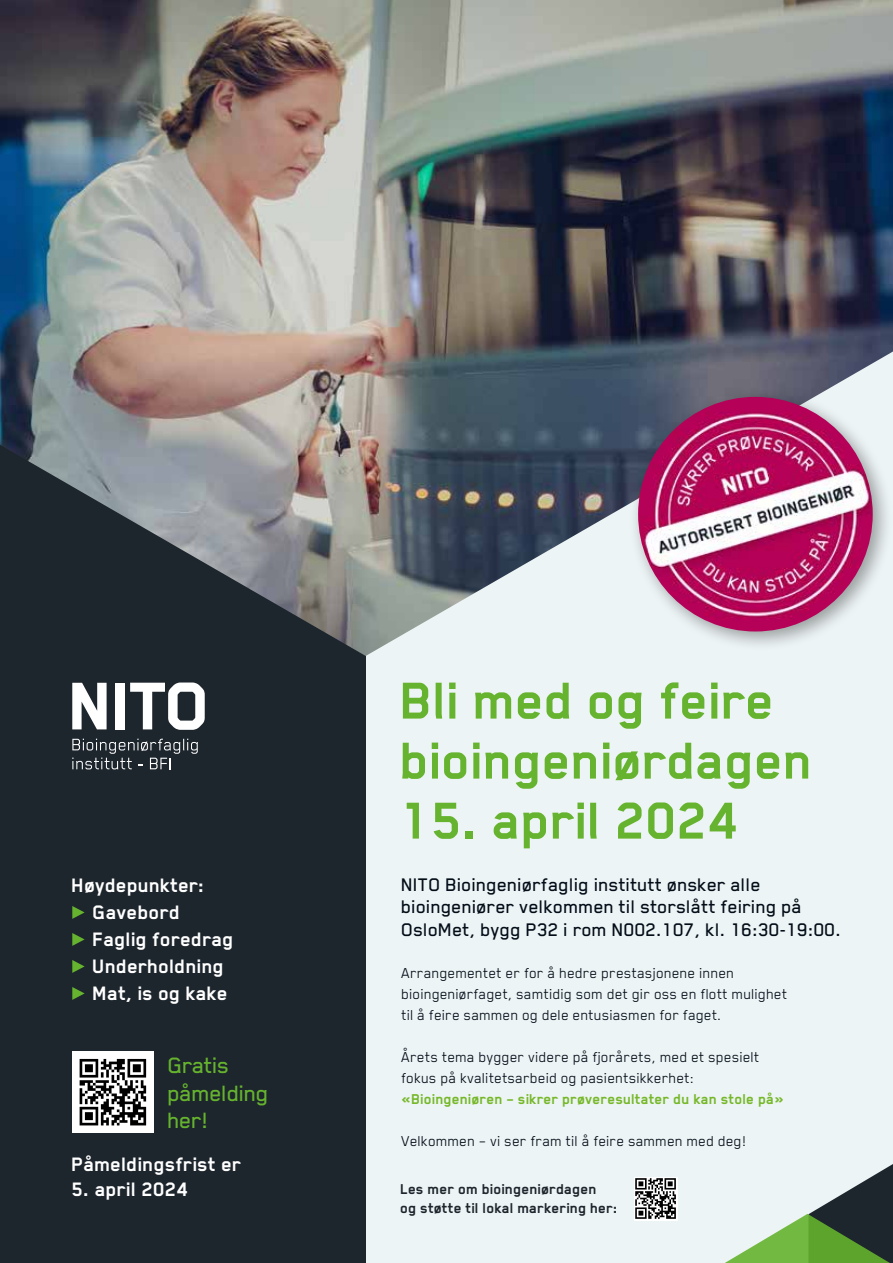
<style>
.page{position:relative;width:893px;height:1263px;background:#edf4f5}
.page>*{position:absolute;margin:0;border:0;box-sizing:border-box;transform-origin:0 0}
.t1{font:700 60px/60px "Blender";letter-spacing:-.005em;color:#65b32e}
.t2{font:500 25.5px/27.5px "Blender";letter-spacing:-.02em;color:#65b32e}
.t3{font:700 22.5px/27px "Blender";color:#fff}
.t4{font:500 21px/22.5px "Blender";color:#030d18}
.t5{font:16.5px/21px "Blender";color:#030d18}
.t6{font:700 16.5px/19.5px "Blender";color:#1d252d}
.t7{font:700 16.5px "Blender";color:#76b82a}
</style>
<div class="page">
<div style="left:0;top:82px;width:366px;height:1181px;background:#1d252d"></div>
<img style="left:0;top:0;width:893px;height:656px">
<svg style="left:72px;top:683px;width:35px;height:46px"></svg>
<div style="left:115px;top:683px;width:10px;height:46px;background:#fff"></div>
<svg style="left:130px;top:682px;width:75px;height:48px"></svg>
<svg style="left:72px;top:739px;width:126px;height:30px"></svg>
<svg style="left:72px;top:906px;width:13px;height:13px"></svg>
<svg style="left:72px;top:933px;width:13px;height:13px"></svg>
<svg style="left:72px;top:960px;width:13px;height:13px"></svg>
<svg style="left:72px;top:987px;width:13px;height:13px"></svg>
<div style="left:628px;top:387px;width:265px;height:265px;background:#000;opacity:.36"></div>
<img style="left:638px;top:397px;width:235px;height:234px;border-radius:117px">
<div style="left:72px;top:1051px;width:81px;height:82px;background:#fff"></div>
<svg style="left:79px;top:1058px;width:68px;height:68px"></svg>
<svg style="left:80px;top:1059px;width:66px;height:66px"></svg>
<svg style="left:634px;top:1164px;width:259px;height:99px"></svg>
<h1 class="t1" style="left:402px;top:669px;width:414px">Bli med og feire bioingeniørdagen</h1>
<h1 class="t1" style="left:402px;top:789px;width:340px">15. april 2024</h1>
<h3 class="t3" style="left:93px;top:871px;width:143px;text-indent:-21px">Høydepunkter:<br>Gavebord<br>Faglig foredrag<br>Underholdning<br>Mat, is og kake</h3>
<p class="t4" style="left:402px;top:872px;width:442px">NITO Bioingeniørfaglig institutt ønsker alle bioingeniører velkommen til storslått feiring på<br>OsloMet, bygg P32 i rom N002.107, kl. 16:30-19:00.</p>
<p class="t5" style="left:402px;top:961px;width:388px">Arrangementet er for å hedre prestasjonene innen bioingeniørfaget, samtidig som det gir oss en flott mulighet til å feire sammen og dele entusiasmen for faget.</p>
<p class="t5" style="left:402px;top:1045px;width:360px">Årets tema bygger videre på fjorårets, med et spesielt fokus på kvalitetsarbeid og pasientsikkerhet:</p>
<p class="t7" style="left:402px;top:1090px;width:384px">«Bioingeniøren – sikrer prøveresultater du kan stole på»</p>
<p class="t5" style="left:402px;top:1129px;width:345px">Velkommen – vi ser fram til å feire sammen med deg!</p>
<h2 class="t2" style="left:168px;top:1051px;width:103px">Gratis påmelding her!</h2>
<h3 class="t3" style="left:72px;top:1150px;width:171px">Påmeldingsfrist er</h3>
<h3 class="t3" style="left:72px;top:1175px;width:118px">5. april 2024</h3>
<p class="t6" style="left:401px;top:1179px;width:219px">Les mer om bioingeniørdagen<br>og støtte til lokal markering her:</p>
</div>
